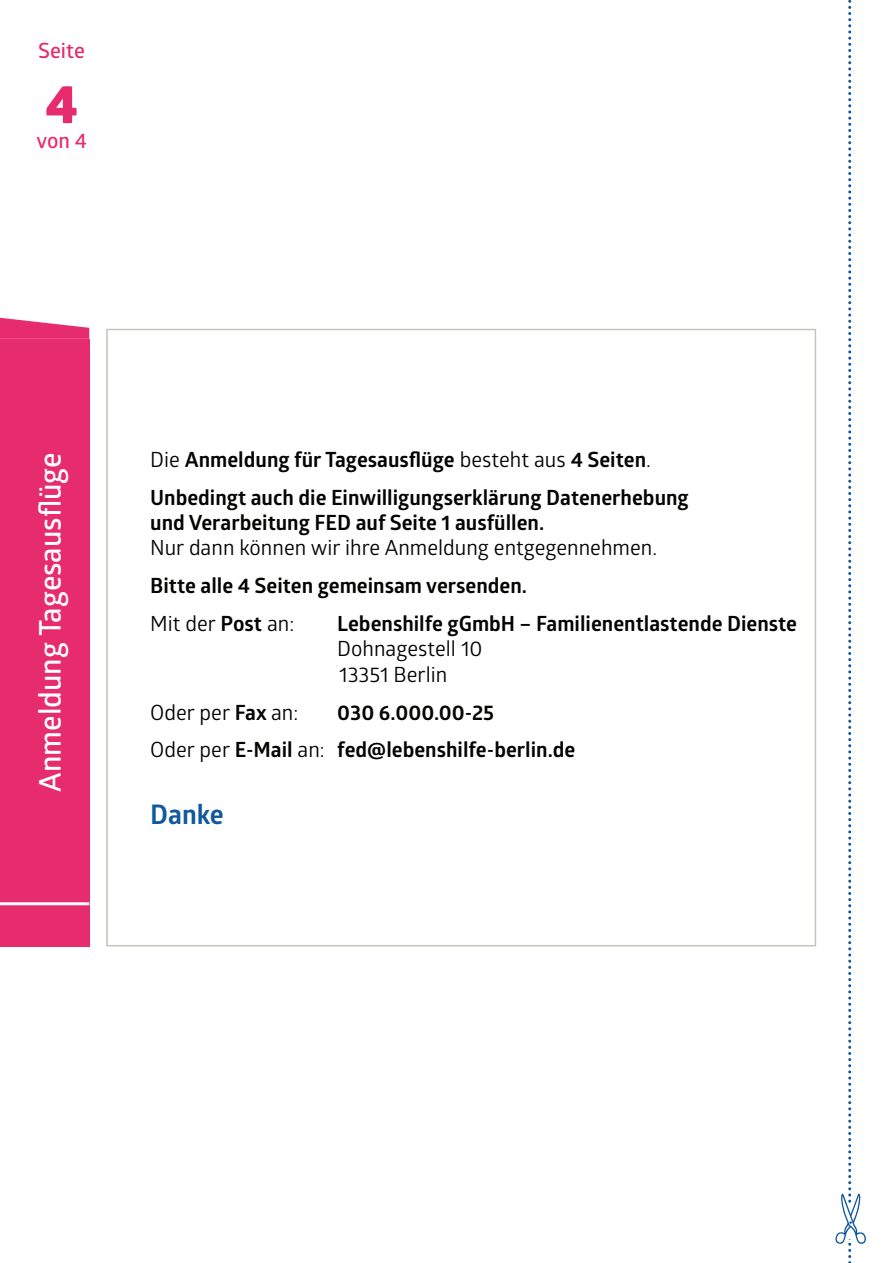
<style>
.page{position:relative;width:893px;height:1263px;background:#fff}
.page>*{position:absolute;margin:0;border:0;box-sizing:border-box;transform-origin:0 0}
.t1{font:800 54px "Glober";color:#e72c6d}
.t2{font:600 30px "Glober";color:#fff}
.t3{font:700 27px "Glober";color:#0f599c}
.t4{font:700 21px/38px "Glober";color:#040503}
.t5{font:21px/25.2px "Glober";color:#040503}
.t6{font:600 21px "Glober";color:#e72c6d}
.s1{font-weight:400}
.s2{font-weight:700}
</style>
<div class="page">
<svg style="left:835px;top:0;width:31px;height:1263px"></svg>
<div style="left:0;top:339px;width:89px;height:567px;background:#e72c6d"></div>
<div style="left:0;top:904px;width:89px;height:42px;background:#e72c6d"></div>
<hr style="left:0;top:902px;width:89px;height:3px;background:#fff">
<svg style="left:0;top:318px;width:89px;height:21px"></svg>
<p class="t6" style="left:38px;top:43px;width:48px">Seite</p>
<h1 class="t1" style="left:46px;top:73px;width:34px">4</h1>
<p class="t6" style="left:36px;top:133px;width:52px">von 4</p>
<h2 class="t2" style="left:39px;top:792px;width:341px;rotate:-90deg">Anmeldung Tagesausflüge</h2>
<p class="t4" style="left:150px;top:443px;width:540px"><span class="s1">Die</span> Anmeldung für Tagesausflüge <span class="s1">besteht aus</span> 4 Seiten<span class="s1">.<br></span>Unbedingt auch die Einwilligungserklärung Datenerhebung</p>
<p class="t4" style="left:150px;top:506px;width:395px">und Verarbeitung FED auf Seite 1 ausfüllen.</p>
<p class="t5" style="left:150px;top:538px;width:508px">Nur dann können wir ihre Anmeldung entgegennehmen.</p>
<p class="t4" style="left:150px;top:569px;width:378px">Bitte alle 4 Seiten gemeinsam versenden.<br><span class="s1">Mit der</span> Post <span class="s1">an:</span></p>
<p class="t4" style="left:337px;top:607px;width:461px">Lebenshilfe gGmbH – Familienentlastende Dienste</p>
<p class="t5" style="left:337px;top:639px;width:147px">Dohnagestell 10<br>13351 Berlin</p>
<p class="t5" style="left:150px;top:702px;width:150px">Oder per <span class="s2">Fax</span> an:</p>
<p class="t4" style="left:150px;top:696px;width:427px;text-indent:187px">030 6.000.00-25<br><span class="s1">Oder per</span> E-Mail <span class="s1">an:</span> fed@lebenshilfe-berlin.de</p>
<p class="t3" style="left:150px;top:805px;width:75px">Danke</p>
</div>
